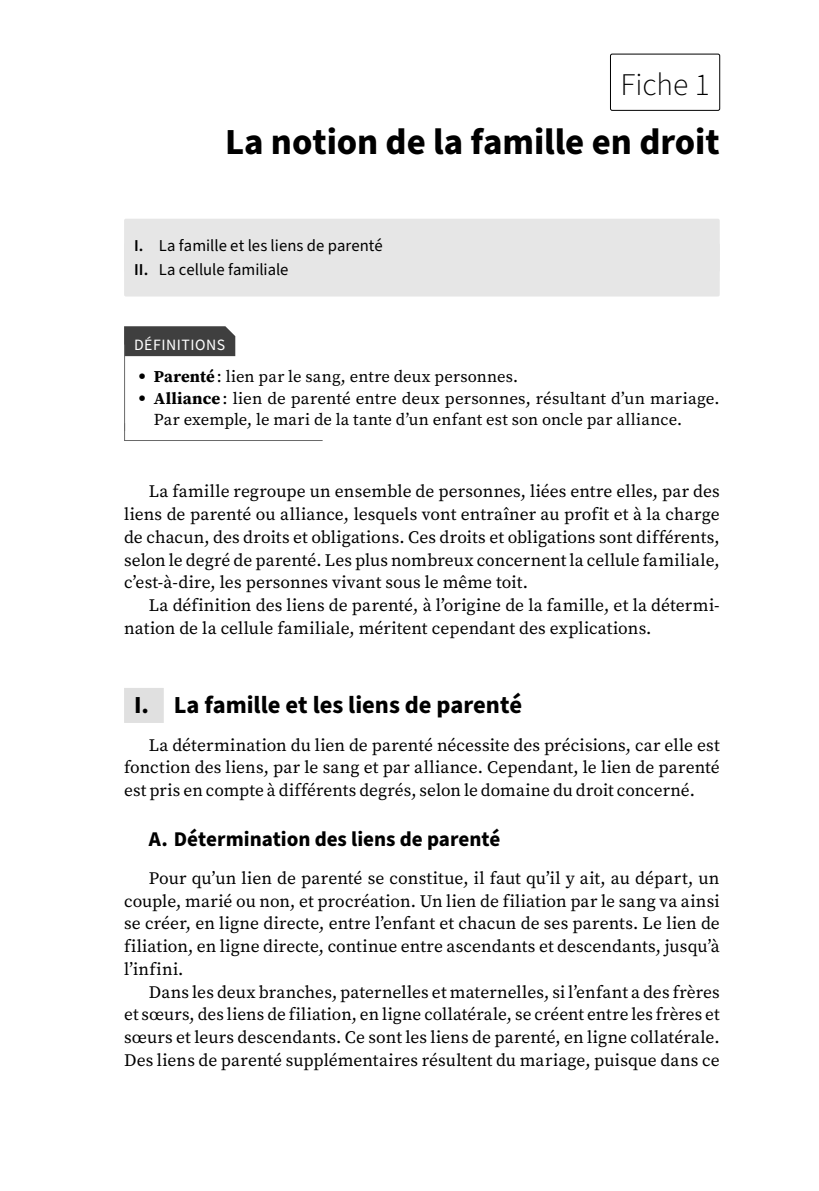
<style>
.page{position:relative;width:819px;height:1191px;background:#fff}
.page>*{position:absolute;margin:0;border:0;box-sizing:border-box;transform-origin:0 0}
.t1{font:700 36.75px "Source Sans Pro";letter-spacing:-.005em;color:#000}
.t2{font:300 31.5px "Source Sans Pro";color:#000}
.t3{font:700 24.5px "Source Sans Pro";color:#000}
.t4{font:700 21px "Source Sans Pro";color:#000}
.t5{font:17.5px/22.8px "Source Serif Pro";letter-spacing:.005em;color:#000;text-align:justify}
.t6{font:16.62px/21.9px "Source Serif Pro";letter-spacing:.01em;color:#000}
.t7{font:16.62px/24.3px "Source Sans Pro";color:#000}
.t8{font:15.75px "Source Sans Pro";letter-spacing:.035em;color:#fff}
.s1{font-weight:600}
.s2{font-weight:700}
</style>
<div class="page">
<div style="left:610px;top:54px;width:110px;height:57px;border:1px solid #000;border-radius:2px"></div>
<div style="left:124px;top:219px;width:595px;height:53px;background:#e6e6e6;border-radius:2px"></div>
<div style="left:124px;top:243px;width:595px;height:53px;background:#e6e6e6;border-radius:2px"></div>
<div style="left:124px;top:326px;width:111px;height:30px;background:#3f3f3f"></div>
<hr style="left:124px;top:344px;width:1px;height:87px;background:#696969">
<svg style="left:124px;top:422px;width:199px;height:19px"></svg>
<div style="left:124px;top:688px;width:40px;height:35px;background:#e0e0e0"></div>
<h2 class="t2" style="left:620px;top:64px;width:91px">Fiche 1</h2>
<h1 class="t1" style="left:225px;top:117px;width:496px">La notion de la famille en droit</h1>
<p class="t7" style="left:134px;top:233px;width:250px"><span class="s1">I.</span> La famille et les liens de parenté<br><span class="s1">II.</span> La cellule familiale</p>
<p class="t8" style="left:134px;top:334px;width:93px">DÉFINITIONS</p>
<p class="t6" style="left:154px;top:365px;width:567px"><span class="s2">Parenté</span>: lien par le sang, entre deux personnes.<br><span class="s2">Alliance</span>: lien de parenté entre deux personnes, résultant d’un mariage.<br>Par exemple, le mari de la tante d’un enfant est son oncle par alliance.</p>
<p class="t5" style="left:124px;top:480px;width:597px;text-indent:25px">La famille regroupe un ensemble de personnes, liées entre elles, par des liens de parenté ou alliance, lesquels vont entraîner au profit et à la charge de chacun, des droits et obligations. Ces droits et obligations sont différents, selon le degré de parenté. Les plus nombreux concernent la cellule familiale, c’est-à‑dire, les personnes vivant sous le même toit.</p>
<p class="t5" style="left:124px;top:594px;width:597px;text-indent:25px">La définition des liens de parenté, à l’origine de la famille, et la détermi&shy;nation de la cellule familiale, méritent cependant des explications.</p>
<h3 class="t3" style="left:134px;top:688px;width:389px">I. La famille et les liens de parenté</h3>
<p class="t5" style="left:124px;top:733px;width:597px;text-indent:25px">La détermination du lien de parenté nécessite des précisions, car elle est fonction des liens, par le sang et par alliance. Cependant, le lien de parenté est pris en compte à différents degrés, selon le domaine du droit concerné.</p>
<p class="t4" style="left:149px;top:825px;width:353px">A. Détermination des liens de parenté</p>
<p class="t5" style="left:124px;top:866px;width:597px;text-indent:25px">Pour qu’un lien de parenté se constitue, il faut qu’il y ait, au départ, un couple, marié ou non, et procréation. Un lien de filiation par le sang va ainsi se créer, en ligne directe, entre l’enfant et chacun de ses parents. Le lien de filiation, en ligne directe, continue entre ascendants et descendants, jusqu’à l’infini.</p>
<p class="t5" style="left:124px;top:980px;width:597px;text-indent:25px">Dans les deux branches, paternelles et maternelles, si l’enfant a des frères et sœurs, des liens de filiation, en ligne collatérale, se créent entre les frères et sœurs et leurs descendants. Ce sont les liens de parenté, en ligne collatérale.<br>Des liens de parenté supplémentaires résultent du mariage, puisque dans ce</p>
</div>
